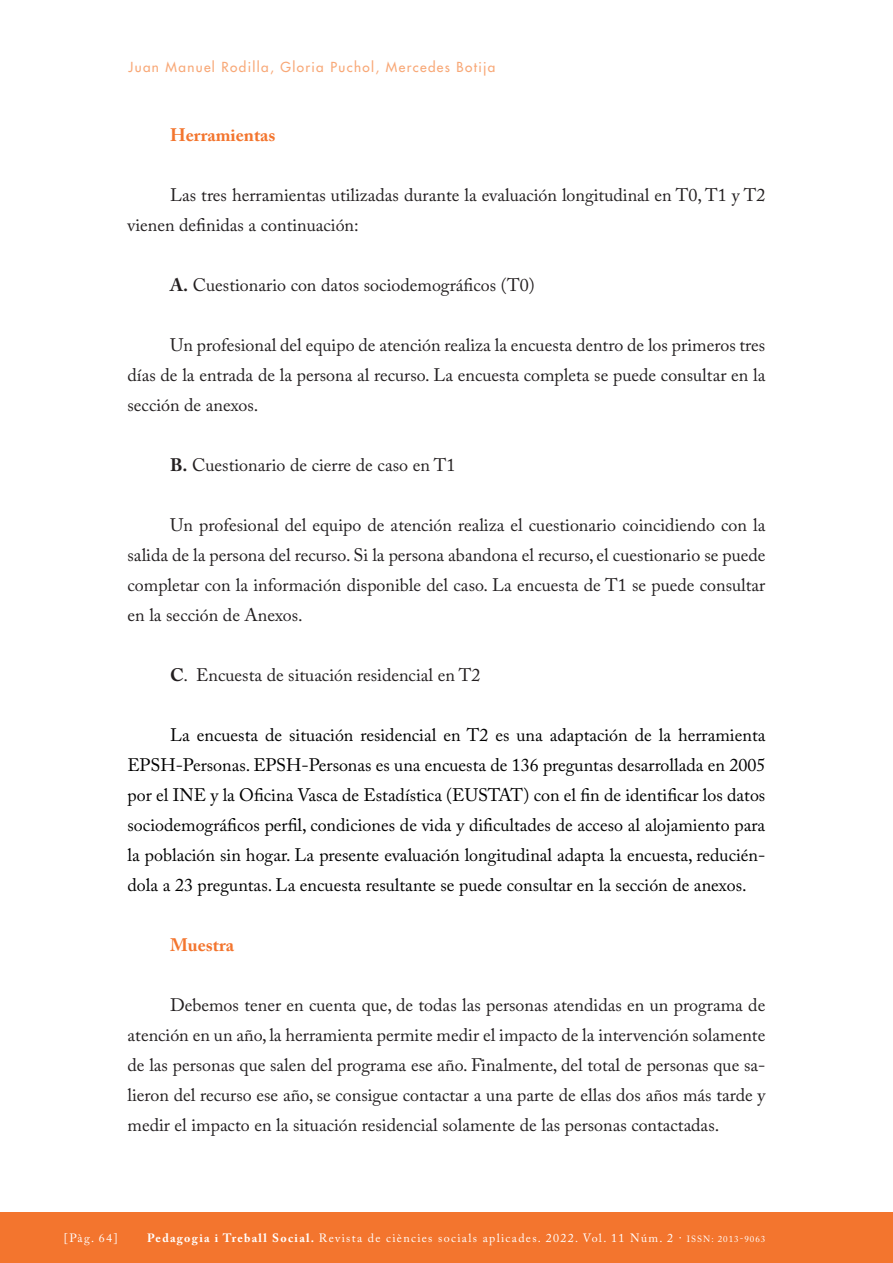
<style>
.page{position:relative;width:893px;height:1263px;background:#fff}
.page>*{position:absolute;margin:0;border:0;box-sizing:border-box;transform-origin:0 0}
.TEXT_COMU{font:18px/30px "Adobe Caslon Pro";color:#231f20;text-align:justify}
.TEXT_COMU-2{font:18px/30px "Adobe Caslon Pro";color:#000;text-align:justify}
.SUBTITOLS{font:700 18px "Adobe Caslon Pro";color:#f3752e}
.CAPÇALERA_ESQUERRA{font:13.5px "Futura";letter-spacing:.1em;color:#f8a877}
.t1{font:12px "Adobe Caslon Pro";letter-spacing:.11em;color:#fff}
.s1{font-weight:700}
.s2{font-size:9px}
</style>
<div class="page">
<div style="left:0;top:1212px;width:893px;height:51px;background:#f3752e"></div>
<p class="CAPÇALERA_ESQUERRA" style="left:129px;top:59px;width:368px">Juan Manuel Rodilla, Gloria Puchol, Mercedes Botija</p>
<p class="SUBTITOLS" style="left:170px;top:124px;width:107px">Herramientas</p>
<p class="TEXT_COMU" style="left:128px;top:180px;width:639px;text-indent:43px">Las tres herramientas utilizadas durante la evaluación longitudinal en T0, T1 y T2 vienen definidas a continuación:</p>
<p class="TEXT_COMU" style="left:170px;top:270px;width:366px"><span class="s1">A.</span> Cuestionario con datos sociodemográficos (T0)</p>
<p class="TEXT_COMU" style="left:128px;top:330px;width:639px;text-indent:43px">Un profesional del equipo de atención realiza la encuesta dentro de los primeros tres días de la entrada de la persona al recurso. La encuesta completa se puede consultar en la sección de anexos.</p>
<p class="TEXT_COMU" style="left:170px;top:450px;width:287px"><span class="s1">B.</span> Cuestionario de cierre de caso en T1</p>
<p class="TEXT_COMU" style="left:128px;top:510px;width:639px;text-indent:43px">Un profesional del equipo de atención realiza el cuestionario coincidiendo con la salida de la persona del recurso. Si la persona abandona el recurso, el cuestionario se puede completar con la información disponible del caso. La encuesta de T1 se puede consultar en la sección de Anexos.</p>
<p class="TEXT_COMU" style="left:170px;top:660px;width:312px"><span class="s1">C</span>. Encuesta de situación residencial en T2</p>
<p class="TEXT_COMU-2" style="left:128px;top:720px;width:639px;text-indent:43px">La encuesta de situación residencial en T2 es una adaptación de la herramienta EPSH-Personas. EPSH-Personas es una encuesta de 136 preguntas desarrollada en 2005 por el INE y la Oficina Vasca de Estadística (EUSTAT) con el fin de identificar los datos sociodemográficos perfil, condiciones de vida y dificultades de acceso al alojamiento para la población sin hogar. La presente evaluación longitudinal adapta la encuesta, reducién&shy;dola a 23 preguntas. La encuesta resultante se puede consultar en la sección de anexos.</p>
<p class="SUBTITOLS" style="left:170px;top:934px;width:65px">Muestra</p>
<p class="TEXT_COMU" style="left:128px;top:990px;width:639px;text-indent:43px">Debemos tener en cuenta que, de todas las personas atendidas en un programa de atención en un año, la herramienta permite medir el impacto de la intervención solamente de las personas que salen del programa ese año. Finalmente, del total de personas que sa&shy;lieron del recurso ese año, se consigue contactar a una parte de ellas dos años más tarde y medir el impacto en la situación residencial solamente de las personas contactadas.</p>
<p class="t1" style="left:64px;top:1231px;width:56px">[Pàg. 64]</p>
<p class="t1" style="left:147px;top:1231px;width:620px"><span class="s1">Pedagogia i Treball Social.</span> Revista de ciències socials aplicades. 2022. Vol. 11 Núm. 2 · <span class="s2">ISSN: 2013-9063</span></p>
</div>
